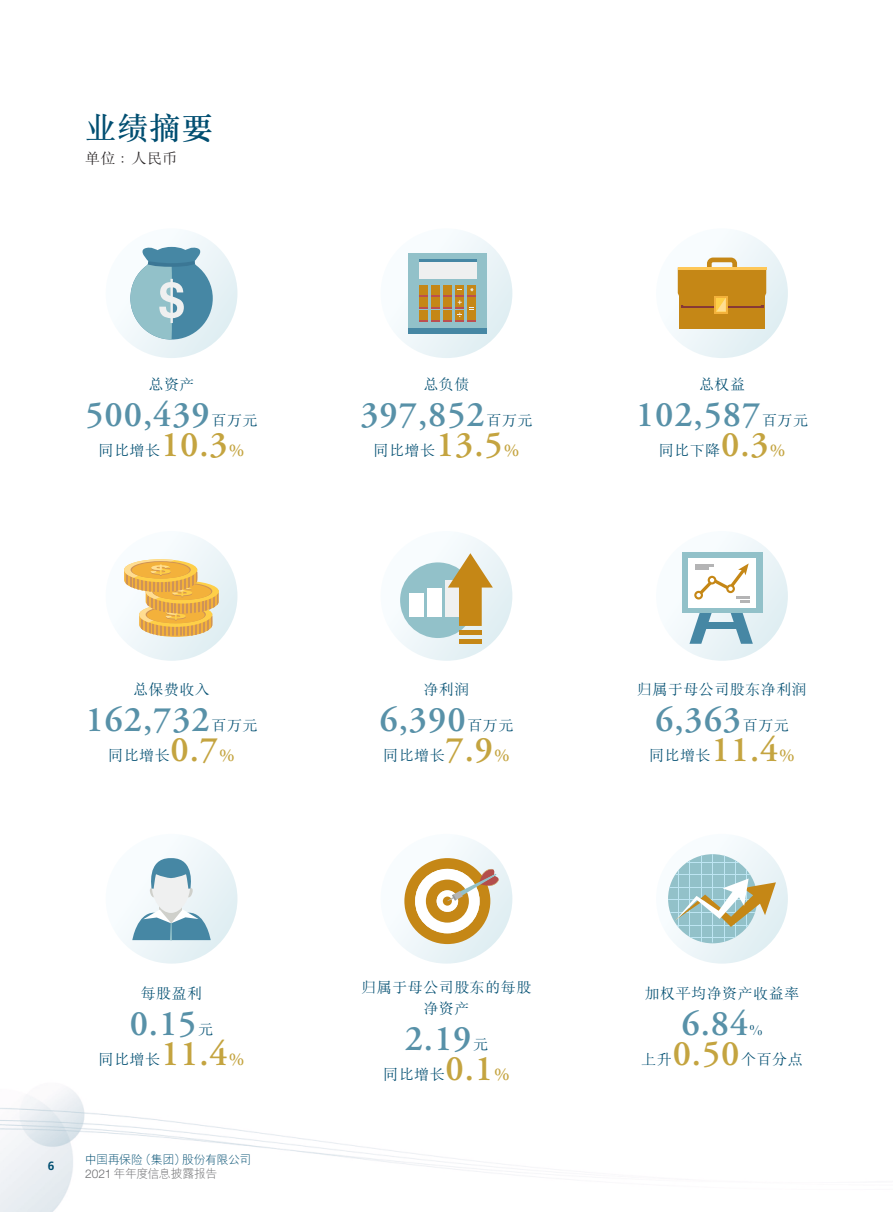
<style>
.page{position:relative;width:893px;height:1212px;background:#fff}
.page>*{position:absolute;margin:0;border:0;box-sizing:border-box;transform-origin:0 0}
.t1{font:600 36px "Adobe Garamond Pro";letter-spacing:.025em;color:#5891a8}
.t2{font:600 36px "Adobe Garamond Pro";letter-spacing:.025em;color:#c4a440}
.t3{font:500 31.5px "M Sung PRC";color:#004e71}
.t4{font:300 15px/21px "M Sung PRC";letter-spacing:.035em;color:#004e71;text-align:center}
.t5{font:300 15px "M Sung PRC";color:#231f20}
.t6{font:300 12px/13.5px "M Hei PRC";letter-spacing:-.04em;color:#004e71}
.t7{font:700 12px "Frutiger LT Std";color:#004e71}
.s1{font-size:18px}
.s2{font-family:"Helvetica Neue LT Std";color:#6c6d70}
.s3{color:#6c6d70}
</style>
<div class="page">
<img style="left:0;top:257px;width:788px;height:955px">
<div style="left:351px;top:377px;width:191px;height:88px;background:#fff"></div>
<div style="left:633px;top:377px;width:178px;height:88px;background:#fff"></div>
<div style="left:65px;top:681px;width:213px;height:88px;background:#fff"></div>
<div style="left:340px;top:681px;width:213px;height:88px;background:#fff"></div>
<div style="left:616px;top:681px;width:212px;height:88px;background:#fff"></div>
<div style="left:355px;top:979px;width:183px;height:110px;background:#fff"></div>
<div style="left:91px;top:985px;width:161px;height:89px;background:#fff"></div>
<div style="left:591px;top:985px;width:262px;height:89px;background:#fff"></div>
<div style="left:55px;top:377px;width:233px;height:88px;background:#fff"></div>
<div style="left:106px;top:228px;width:131px;height:130px;background:linear-gradient(to right,#fafdff,#e3f0f4);border-radius:50%"></div>
<div style="left:106px;top:531px;width:131px;height:130px;background:linear-gradient(to right,#fafdff,#e3f0f4);border-radius:50%"></div>
<div style="left:106px;top:834px;width:131px;height:129px;background:linear-gradient(to right,#f9fcfe,#e2eff3);border-radius:50%"></div>
<div style="left:381px;top:228px;width:131px;height:130px;background:linear-gradient(to right,#fafdff,#e3f0f4);border-radius:50%"></div>
<div style="left:381px;top:531px;width:131px;height:130px;background:linear-gradient(to right,#fafdff,#e2eff3);border-radius:50%"></div>
<div style="left:381px;top:834px;width:131px;height:129px;background:linear-gradient(to right,#fafdff,#e4f0f4);border-radius:50%"></div>
<div style="left:656px;top:228px;width:132px;height:130px;background:linear-gradient(to right,#fafeff,#e3eeef);border-radius:50%"></div>
<div style="left:656px;top:531px;width:132px;height:130px;background:linear-gradient(to right,#fbfeff,#e1eff3);border-radius:50%"></div>
<svg style="left:656px;top:834px;width:132px;height:129px"></svg>
<svg style="left:130px;top:246px;width:83px;height:94px"></svg>
<div style="left:682px;top:552px;width:80px;height:61px;background:#92c1c9"></div>
<div style="left:688px;top:558px;width:68px;height:49px;background:#fff"></div>
<svg style="left:689px;top:563px;width:64px;height:81px"></svg>
<svg style="left:124px;top:559px;width:95px;height:78px;background:#edc57b"></svg>
<div style="left:400px;top:562px;width:76px;height:76px;background:#92c1c9;border-radius:50%"></div>
<div style="left:410px;top:593px;width:14px;height:24px;background:#fff"></div>
<div style="left:428px;top:588px;width:14px;height:29px;background:#fff"></div>
<div style="left:445px;top:580px;width:14px;height:37px;background:#eff0f0"></div>
<svg style="left:448px;top:553px;width:45px;height:73px"></svg>
<div style="left:459px;top:630px;width:23px;height:5px;background:#c58716"></div>
<div style="left:459px;top:639px;width:23px;height:5px;background:#c58716"></div>
<svg style="left:668px;top:854px;width:108px;height:88px"></svg>
<div style="left:679px;top:294px;width:85px;height:35px;background:#c58716"></div>
<svg style="left:714px;top:311px;width:14px;height:2px"></svg>
<svg style="left:678px;top:258px;width:88px;height:53px"></svg>
<hr style="left:678px;top:267px;width:88px;height:3px;background:#fec757">
<svg style="left:404px;top:858px;width:95px;height:86px"></svg>
<svg style="left:132px;top:858px;width:79px;height:82px"></svg>
<div style="left:408px;top:253px;width:79px;height:76px;background:#92c1c9"></div>
<div style="left:467px;top:300px;width:9px;height:22px;background:#bc4f50"></div>
<div style="left:455px;top:287px;width:9px;height:9px;background:#c58716"></div>
<div style="left:455px;top:300px;width:9px;height:9px;background:#bc4f50"></div>
<div style="left:455px;top:312px;width:9px;height:10px;background:#bc4f50"></div>
<div style="left:443px;top:287px;width:9px;height:9px;background:#c58716"></div>
<div style="left:443px;top:300px;width:9px;height:9px;background:#bc4f50"></div>
<div style="left:443px;top:312px;width:9px;height:10px;background:#bc4f50"></div>
<div style="left:431px;top:287px;width:9px;height:9px;background:#c58716"></div>
<div style="left:431px;top:300px;width:9px;height:9px;background:#bc4f50"></div>
<div style="left:431px;top:312px;width:9px;height:10px;background:#bc4f50"></div>
<div style="left:419px;top:287px;width:9px;height:9px;background:#c58716"></div>
<div style="left:419px;top:300px;width:9px;height:9px;background:#bc4f50"></div>
<div style="left:419px;top:312px;width:9px;height:10px;background:#bc4f50"></div>
<div style="left:467px;top:287px;width:9px;height:9px;background:#c58716"></div>
<div style="left:467px;top:297px;width:9px;height:23px;background:#c58716"></div>
<div style="left:455px;top:285px;width:9px;height:9px;background:#c58716"></div>
<div style="left:455px;top:297px;width:9px;height:10px;background:#c58716"></div>
<svg style="left:455px;top:310px;width:9px;height:10px"></svg>
<div style="left:443px;top:285px;width:9px;height:9px;background:#c58716"></div>
<div style="left:443px;top:297px;width:9px;height:10px;background:#c58716"></div>
<div style="left:443px;top:310px;width:9px;height:10px;background:#c58716"></div>
<div style="left:431px;top:285px;width:9px;height:9px;background:#c58716"></div>
<div style="left:431px;top:297px;width:9px;height:10px;background:#c58716"></div>
<div style="left:431px;top:310px;width:9px;height:10px;background:#c58716"></div>
<div style="left:419px;top:285px;width:9px;height:9px;background:#c58716"></div>
<div style="left:419px;top:297px;width:9px;height:10px;background:#c58716"></div>
<div style="left:419px;top:310px;width:9px;height:10px;background:#c58716"></div>
<div style="left:419px;top:259px;width:57px;height:20px;background:#eff0f0"></div>
<svg style="left:458px;top:300px;width:4px;height:4px"></svg>
<svg style="left:467px;top:285px;width:9px;height:9px"></svg>
<hr style="left:419px;top:259px;width:57px;height:3px;background:#4687a4">
<div style="left:408px;top:328px;width:79px;height:5px;background:#4687a4"></div>
<h2 class="t3" style="left:85px;top:113px;width:130px">业绩摘要</h2>
<p class="t5" style="left:85px;top:151px;width:94px">单位：人民币</p>
<p class="t4" style="left:148px;top:374px;width:47px">总资产</p>
<h1 class="t1" style="left:85px;top:394px;width:126px">500,439</h1>
<p class="t4" style="left:212px;top:410px;width:47px">百万元</p>
<p class="t4" style="left:99px;top:440px;width:63px">同比增长</p>
<h1 class="t2" style="left:161px;top:424px;width:85px">10.3<span class="s1">%</span></h1>
<p class="t4" style="left:133px;top:678px;width:78px">总保费收入</p>
<h1 class="t1" style="left:85px;top:698px;width:126px">162,732</h1>
<p class="t4" style="left:212px;top:714px;width:47px">百万元</p>
<p class="t4" style="left:108px;top:744px;width:63px">同比增长</p>
<h1 class="t2" style="left:171px;top:728px;width:66px">0.7<span class="s1">%</span></h1>
<p class="t4" style="left:141px;top:983px;width:63px">每股盈利</p>
<h1 class="t1" style="left:130px;top:1003px;width:68px">0.15</h1>
<p class="t4" style="left:198px;top:1019px;width:16px">元</p>
<p class="t4" style="left:99px;top:1049px;width:63px">同比增长</p>
<h1 class="t2" style="left:161px;top:1033px;width:85px">11.4<span class="s1">%</span></h1>
<p class="t7" style="left:48px;top:1159px;width:8px">6</p>
<p class="t6" style="left:85px;top:1152px;width:167px">中国再保险（集团）股份有限公司<br><span class="s2">2021</span> <span class="s3">年年度信息披露报告</span></p>
<p class="t4" style="left:423px;top:374px;width:47px">总负债</p>
<h1 class="t1" style="left:360px;top:394px;width:126px">397,852</h1>
<p class="t4" style="left:487px;top:410px;width:47px">百万元</p>
<p class="t4" style="left:374px;top:440px;width:63px">同比增长</p>
<h1 class="t2" style="left:436px;top:424px;width:85px">13.5<span class="s1">%</span></h1>
<p class="t4" style="left:423px;top:678px;width:47px">净利润</p>
<h1 class="t1" style="left:380px;top:698px;width:88px">6,390</h1>
<p class="t4" style="left:467px;top:714px;width:47px">百万元</p>
<p class="t4" style="left:383px;top:744px;width:63px">同比增长</p>
<h1 class="t2" style="left:446px;top:728px;width:66px">7.9<span class="s1">%</span></h1>
<p class="t4" style="left:361px;top:976px;width:171px">归属于母公司股东的每股净资产</p>
<h1 class="t1" style="left:405px;top:1018px;width:68px">2.19</h1>
<p class="t4" style="left:473px;top:1033px;width:16px">元</p>
<p class="t4" style="left:383px;top:1063px;width:63px">同比增长</p>
<h1 class="t2" style="left:446px;top:1048px;width:66px">0.1<span class="s1">%</span></h1>
<p class="t4" style="left:699px;top:374px;width:47px">总权益</p>
<h1 class="t1" style="left:636px;top:394px;width:126px">102,587</h1>
<p class="t4" style="left:762px;top:410px;width:47px">百万元</p>
<p class="t4" style="left:659px;top:440px;width:63px">同比下降</p>
<h1 class="t2" style="left:721px;top:424px;width:66px">0.3<span class="s1">%</span></h1>
<p class="t4" style="left:637px;top:678px;width:171px">归属于母公司股东净利润</p>
<h1 class="t1" style="left:655px;top:698px;width:88px">6,363</h1>
<p class="t4" style="left:743px;top:714px;width:47px">百万元</p>
<h1 class="t2" style="left:711px;top:728px;width:85px">11.4<span class="s1">%</span></h1>
<p class="t4" style="left:649px;top:744px;width:63px">同比增长</p>
<p class="t4" style="left:645px;top:983px;width:156px">加权平均净资产收益率</p>
<h1 class="t1" style="left:681px;top:1003px;width:68px">6.84</h1>
<p class="t4" style="left:749px;top:1019px;width:15px">%</p>
<p class="t4" style="left:641px;top:1049px;width:32px">上升</p>
<h1 class="t2" style="left:673px;top:1033px;width:68px">0.50</h1>
<p class="t4" style="left:741px;top:1049px;width:63px">个百分点</p>
</div>
